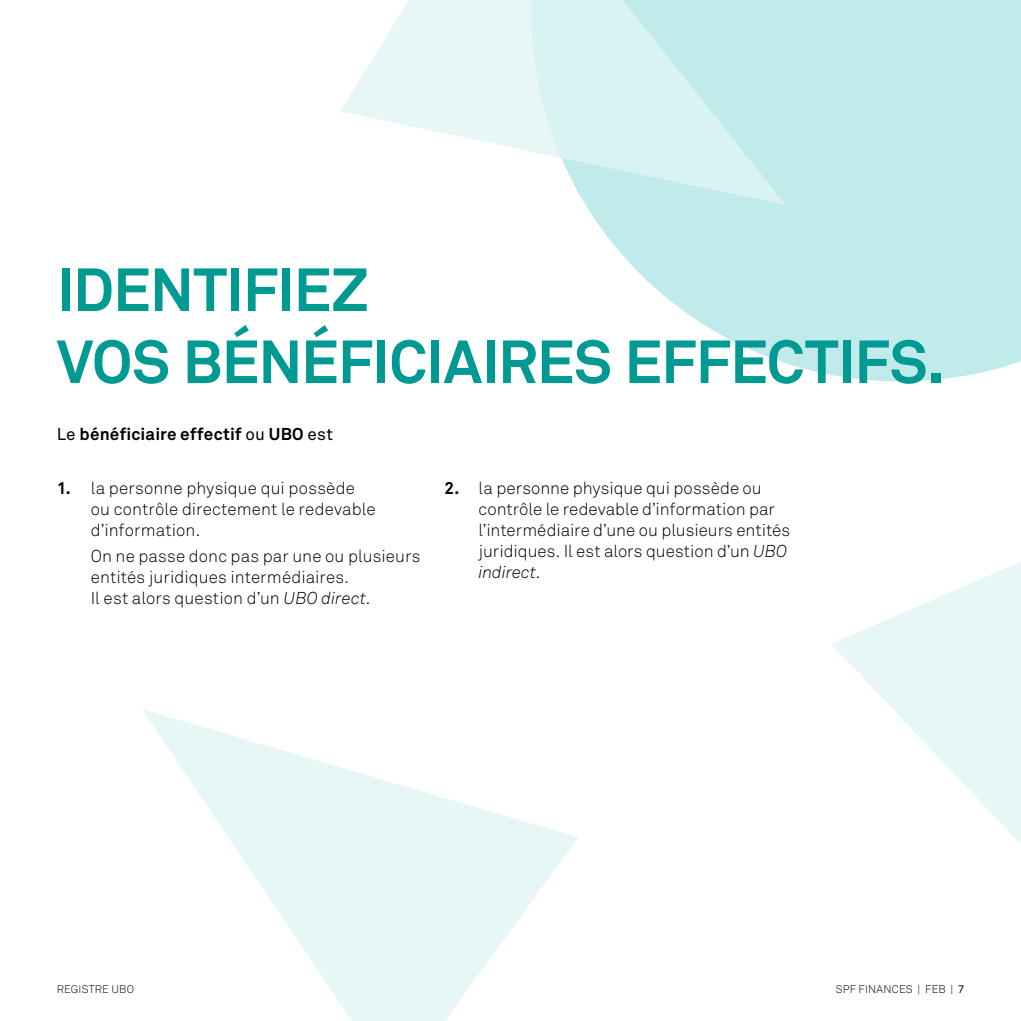
<style>
.page{position:relative;width:1021px;height:1021px;background:#fff}
.page>*{position:absolute;margin:0;border:0;box-sizing:border-box;transform-origin:0 0}
.t1{font:700 60px/72px "Akkurat";letter-spacing:-.015em;color:#009a93}
.t2{font:300 17px/21px "Akkurat";letter-spacing:.005em;color:#000}
.t3{font:700 17px "Akkurat";letter-spacing:.01em;color:#000}
.t4{font:300 11px "Akkurat";letter-spacing:.015em;color:#000}
.s1{font-weight:400}
.s2{font-weight:700}
.s3{font-style:italic}
</style>
<div class="page">
<svg style="left:586px;top:0;width:434px;height:381px;fill:#c0ebea"></svg>
<svg style="left:142px;top:709px;width:436px;height:311px"></svg>
<svg style="left:832px;top:562px;width:188px;height:281px;fill:#eaf8f7"></svg>
<svg style="left:341px;top:0;width:444px;height:205px"></svg>
<h1 class="t1" style="left:57px;top:253px;width:889px">IDENTIFIEZ<br>VOS BÉNÉFICIAIRES EFFECTIFS.</h1>
<p class="t3" style="left:57px;top:423px;width:278px"><span class="s1">Le</span> bénéficiaire effectif <span class="s1">ou</span> UBO <span class="s1">est</span></p>
<p class="t2" style="left:91px;top:477px;width:286px;text-indent:-34px"><span class="s2">1.</span> la personne physique qui possède ou contrôle directement le redevable d’information.</p>
<p class="t2" style="left:91px;top:545px;width:331px">On ne passe donc pas par une ou plusieurs entités juridiques intermédiaires.<br>Il est alors question d’un <span class="s3">UBO direct</span>.</p>
<p class="t2" style="left:478px;top:477px;width:313px;text-indent:-34px"><span class="s2">2.</span> la personne physique qui possède ou contrôle le redevable d’information par l’intermédiaire d’une ou plusieurs entités juridiques. Il est alors question d’un <span class="s3">UBO indirect</span>.</p>
<p class="t4" style="left:57px;top:982px;width:79px">REGISTRE UBO</p>
<p class="t4" style="left:835px;top:982px;width:130px">SPF FINANCES | FEB | <span class="s1">7</span></p>
</div>
